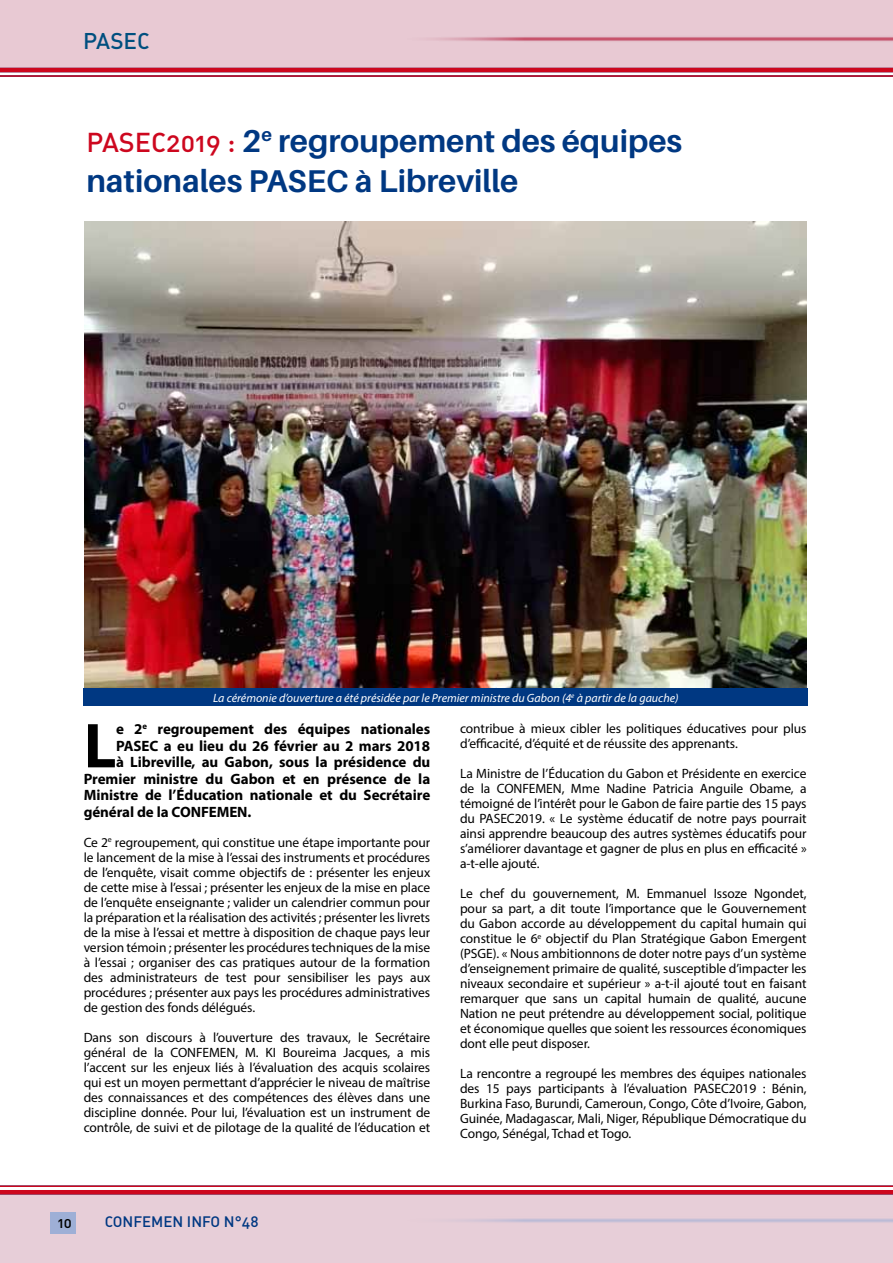
<style>
.page{position:relative;width:893px;height:1263px;background:#fff}
.page>*{position:absolute;margin:0;border:0;box-sizing:border-box;transform-origin:0 0}
.t1{font:700 63.9px "Myriad Pro";color:#000}
.t2{font:700 31.5px/40.5px "Aileron";color:#003882}
.t3{font:22.5px "DIN Medium Alternate";color:#004f7f}
.t4{font:700 15px "Myriad Pro";letter-spacing:-.005em;color:#000}
.t5{font:15px "DIN Medium Alternate";color:#003882}
.t6{font:15px "DIN Medium Alternate";color:#000}
.t7{font:13.5px/15px "Myriad Pro";letter-spacing:-.005em;color:#000;text-align:justify}
.t8{font:italic 12px "Myriad Pro";color:#fff}
.s1{font-family:"DIN Medium Alternate";font-weight:400;font-size:27px;color:#cd071e}
</style>
<div class="page">
<div style="left:0;top:1194px;width:893px;height:69px;background:#e7ced8"></div>
<svg style="left:458px;top:1218px;width:435px;height:5px"></svg>
<div style="left:51px;top:1213px;width:25px;height:21px;background:#9eafd6"></div>
<div style="left:0;top:0;width:893px;height:71px;background:#e8c9d3"></div>
<svg style="left:433px;top:37px;width:460px;height:4px;background:#ce7589"></svg>
<hr style="left:0;top:68px;width:893px;height:4px;background:#cd071e">
<hr style="left:0;top:75px;width:893px;height:2px;background:#cd071e">
<hr style="left:0;top:1185px;width:893px;height:2px;background:#cd071e">
<hr style="left:0;top:1190px;width:893px;height:4px;background:#cd071e">
<img style="left:84px;top:221px;width:723px;height:468px">
<div style="left:84px;top:689px;width:724px;height:17px;background:#003882"></div>
<h3 class="t3" style="left:83px;top:27px;width:68px">PASEC</h3>
<h2 class="t2" style="left:86px;top:121px;width:597px"><span class="s1">PAS EC2019 :</span> 2<sup>e</sup> regroupement des équipes nationales PASEC à Libreville</h2>
<p class="t8" style="left:213px;top:690px;width:467px">La cérémonie d’ouverture a été présidée par le Premier ministre du Gabon (4<sup>e</sup> à partir de la gauche)</p>
<h1 class="t1" style="left:84px;top:704px;width:34px">L</h1>
<p class="t4" style="left:116px;top:719px;width:316px">e 2<sup>e</sup> regroupement des équipes nationales</p>
<p class="t4" style="left:116px;top:736px;width:316px">PASEC a eu lieu du 26 février au 2 mars 2018</p>
<p class="t4" style="left:116px;top:752px;width:316px">à Libreville, au Gabon, sous la présidence du</p>
<p class="t4" style="left:84px;top:769px;width:348px">Premier ministre du Gabon et en présence de la</p>
<p class="t4" style="left:84px;top:785px;width:348px">Ministre de l’éducation nationale et du Secrétaire</p>
<p class="t4" style="left:84px;top:802px;width:169px">général de la CONFEMEN.</p>
<p class="t7" style="left:84px;top:835px;width:348px">Ce 2<sup>e</sup> regroupement, qui constitue une étape importante pour le lancement de la mise à l’essai des instruments et procédures de l’enquête, visait comme objectifs de : présenter les enjeux de cette mise à l’essai ; présenter les enjeux de la mise en place de l’enquête enseignante ; valider un calendrier commun pour la préparation et la réalisation des activités ; présenter les livrets de la mise à l’essai et mettre à disposition de chaque pays leur version témoin ; présenter les procédures techniques de la mise à l’essai ; organiser des cas pratiques autour de la formation des administrateurs de test pour sensibiliser les pays aux procédures ; présenter aux pays les procédures administratives de gestion des fonds délégués.</p>
<p class="t7" style="left:84px;top:1029px;width:348px">Dans son discours à l’ouverture des travaux, le Secrétaire général de la CONFEMEN, M. KI Boureima Jacques, a mis l’accent sur les enjeux liés à l’évaluation des acquis scolaires qui est un moyen permettant d’apprécier le niveau de maîtrise des connaissances et des compétences des élèves dans une discipline donnée. Pour lui, l’évaluation est un instrument de contrôle, de suivi et de pilotage de la qualité de l’éducation et</p>
<p class="t6" style="left:58px;top:1213px;width:16px">10</p>
<p class="t5" style="left:105px;top:1212px;width:155px">CONFEMEN INFO N°48</p>
<p class="t7" style="left:460px;top:721px;width:348px">contribue à mieux cibler les politiques éducatives pour plus d’efficacité, d’équité et de réussite des apprenants.</p>
<p class="t7" style="left:460px;top:766px;width:348px">La Ministre de l’éducation du Gabon et Présidente en exercice de la CONFEMEN, Mme Nadine Patricia Anguile Obame, a témoigné de l’intérêt pour le Gabon de faire partie des 15 pays du PASEC2019. « Le système éducatif de notre pays pourrait ainsi apprendre beaucoup des autres systèmes éducatifs pour s’améliorer davantage et gagner de plus en plus en efficacité » a-t-elle ajouté.</p>
<p class="t7" style="left:460px;top:886px;width:348px">Le chef du gouvernement, M. Emmanuel Issoze Ngondet, pour sa part, a dit toute l’importance que le Gouvernement du Gabon accorde au développement du capital humain qui constitue le 6<sup>e</sup> objectif du Plan Stratégique Gabon Emergent (PSGE). « Nous ambitionnons de doter notre pays d’un système d’enseignement primaire de qualité, susceptible d’impacter les niveaux secondaire et supérieur » a-t-il ajouté tout en faisant remarquer que sans un capital humain de qualité, aucune Nation ne peut prétendre au développement social, politique et économique quelles que soient les ressources économiques dont elle peut disposer.</p>
<p class="t7" style="left:460px;top:1066px;width:348px">La rencontre a regroupé les membres des équipes nationales des 15 pays participants à l’évaluation PASEC2019 : Bénin, Burkina Faso, Burundi, Cameroun, Congo, Côte d’Ivoire, Gabon, Guinée, Madagascar, Mali, Niger, République Démocratique du Congo, Sénégal, Tchad et Togo.</p>
</div>
